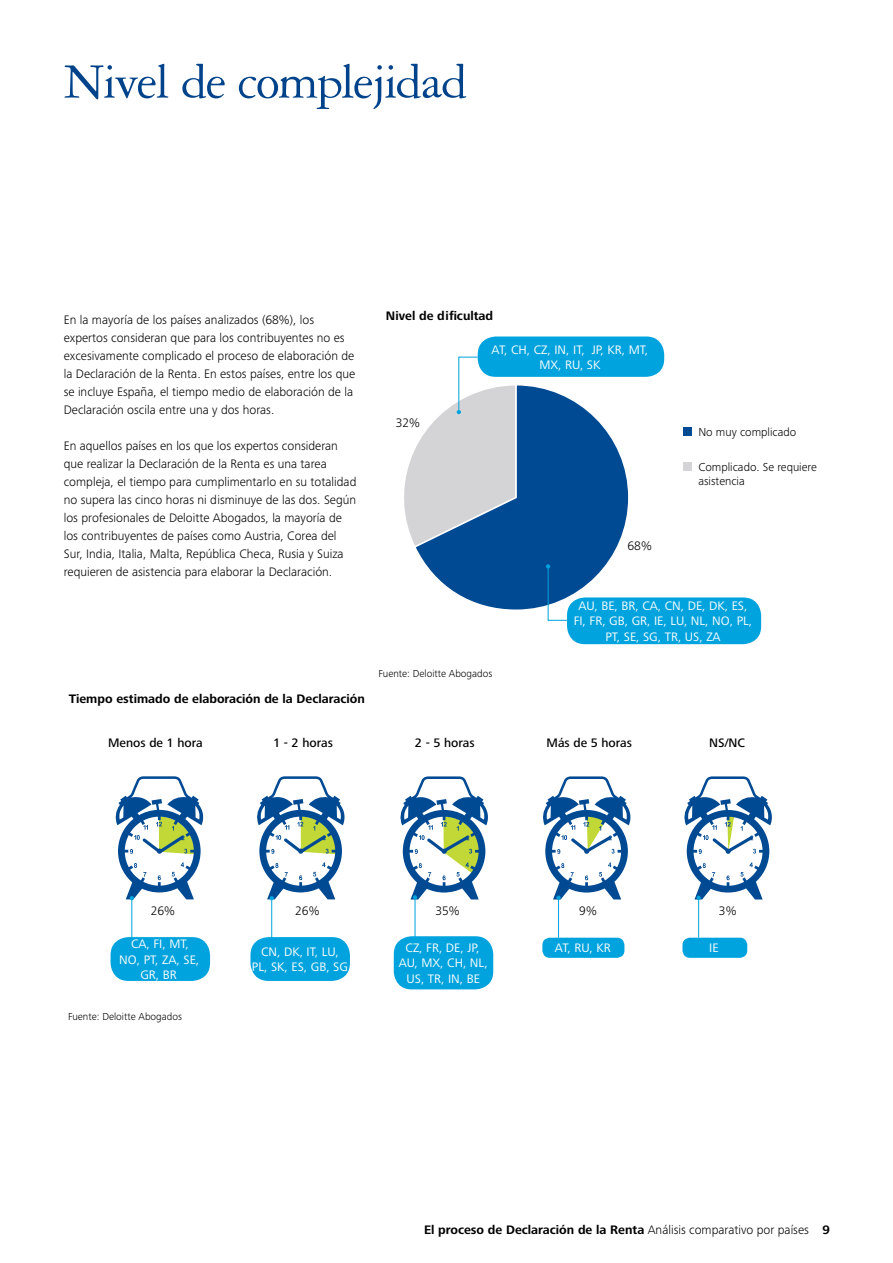
<style>
.page{position:relative;width:893px;height:1263px;background:#fff}
.page>*{position:absolute;margin:0;border:0;box-sizing:border-box;transform-origin:0 0}
.t1{font:52.5px "Garamond 3 LT Std";letter-spacing:-.035em;color:#00438b}
.t2{font:300 12.75px/18px "Frutiger Next Pro";color:#000}
.t3{font:12.75px/15.3px "Frutiger Next Pro";color:#fff;text-align:center}
.t4{font:700 12.75px "Frutiger Next Pro";color:#000}
.t5{font:500 12.75px "Frutiger Next Pro";color:#000}
.t6{font:300 12px/14.4px "Frutiger Next Pro";color:#000}
.t7{font:300 10.5px "Frutiger Next Pro";color:#000}
.s1{font-weight:300}
</style>
<div class="page">
<svg style="left:416px;top:385px;width:213px;height:225px"></svg>
<div style="left:683px;top:427px;width:8px;height:9px;background:#004a94"></div>
<div style="left:683px;top:462px;width:8px;height:9px;background:#d4d4d6"></div>
<div style="left:478px;top:336px;width:186px;height:41px;background:#00a3de;border-radius:18px"></div>
<svg style="left:404px;top:356px;width:114px;height:193px"></svg>
<div style="left:567px;top:597px;width:194px;height:47px;background:#00a3de;border-radius:18px"></div>
<svg style="left:546px;top:564px;width:22px;height:57px"></svg>
<svg style="left:543px;top:776px;width:88px;height:124px"></svg>
<div style="left:542px;top:938px;width:82px;height:20px;background:#00a3de;border-radius:8px"></div>
<hr style="left:558px;top:899px;width:1px;height:39px;background:#00a3de">
<svg style="left:684px;top:776px;width:88px;height:124px"></svg>
<div style="left:682px;top:938px;width:65px;height:20px;background:#00a3de;border-radius:8px"></div>
<hr style="left:698px;top:899px;width:1px;height:39px;background:#00a3de">
<svg style="left:400px;top:776px;width:88px;height:123px"></svg>
<div style="left:394px;top:936px;width:99px;height:53px;background:#00a3de;border-radius:18px"></div>
<hr style="left:415px;top:898px;width:1px;height:39px;background:#00a3de">
<svg style="left:257px;top:776px;width:88px;height:124px"></svg>
<div style="left:250px;top:937px;width:100px;height:44px;background:#00a3de;border-radius:18px"></div>
<hr style="left:271px;top:899px;width:1px;height:39px;background:#00a3de">
<svg style="left:115px;top:776px;width:89px;height:124px"></svg>
<div style="left:111px;top:937px;width:99px;height:44px;background:#00a3de;border-radius:18px"></div>
<hr style="left:131px;top:899px;width:1px;height:39px;background:#00a3de">
<h1 class="t1" style="left:64px;top:53px;width:405px">Nivel de complejidad</h1>
<p class="t2" style="left:64px;top:311px;width:293px">En la mayoría de los países analizados (68%), los expertos consideran que para los contribuyentes no es excesivamente complicado el proceso de elaboración de la Declaración de la Renta. En estos países, entre los que se incluye España, el tiempo medio de elaboración de la Declaración oscila entre una y dos horas.</p>
<p class="t2" style="left:64px;top:437px;width:294px">En aquellos países en los que los expertos consideran que realizar la Declaración de la Renta es una tarea compleja, el tiempo para cumplimentarlo en su totalidad no supera las cinco horas ni disminuye de las dos. Según los profesionales de Deloitte Abogados, la mayoría de los contribuyentes de países como Austria, Corea del Sur, India, Italia, Malta, República Checa, Rusia y Suiza requieren de asistencia para elaborar la Declaración.</p>
<p class="t4" style="left:386px;top:308px;width:109px">Nivel de dificultad</p>
<p class="t2" style="left:396px;top:414px;width:26px">32%</p>
<p class="t3" style="left:491px;top:342px;width:158px">AT, CH, CZ, IN, IT, JP, KR, MT,<br>MX, RU, SK</p>
<p class="t2" style="left:627px;top:537px;width:26px">68%</p>
<p class="t6" style="left:698px;top:425px;width:99px">No muy complicado</p>
<p class="t6" style="left:698px;top:460px;width:120px">Complicado. Se requiere asistencia</p>
<p class="t7" style="left:378px;top:668px;width:115px">Fuente: Deloitte Abogados</p>
<p class="t3" style="left:574px;top:598px;width:180px">AU, BE, BR, CA, CN, DE, DK, ES,<br>FI, FR, GB, GR, IE, LU, NL, NO, PL,<br>PT, SE, SG, TR, US, ZA</p>
<p class="t4" style="left:69px;top:691px;width:298px">Tiempo estimado de elaboración de la Declaración</p>
<p class="t5" style="left:273px;top:735px;width:61px">1 - 2 horas</p>
<p class="t5" style="left:709px;top:735px;width:37px">NS/NC</p>
<p class="t5" style="left:108px;top:735px;width:96px">Menos de 1 hora</p>
<p class="t5" style="left:415px;top:735px;width:61px">2 - 5 horas</p>
<p class="t5" style="left:547px;top:735px;width:87px">Más de 5 horas</p>
<p class="t2" style="left:151px;top:902px;width:26px">26%</p>
<p class="t2" style="left:295px;top:902px;width:26px">26%</p>
<p class="t2" style="left:435px;top:902px;width:26px">35%</p>
<p class="t2" style="left:579px;top:902px;width:19px">9%</p>
<p class="t2" style="left:719px;top:901px;width:19px">3%</p>
<p class="t3" style="left:119px;top:936px;width:82px">CA, FI, MT,<br>NO, PT, ZA, SE,<br>GR, BR</p>
<p class="t7" style="left:68px;top:1010px;width:115px">Fuente: Deloitte Abogados</p>
<p class="t3" style="left:252px;top:944px;width:97px">CN, DK, IT, LU,<br>PL, SK, ES, GB, SG</p>
<p class="t3" style="left:405px;top:940px;width:76px">CZ, FR, DE, JP,</p>
<p class="t3" style="left:555px;top:940px;width:57px">AT, RU, KR</p>
<p class="t3" style="left:709px;top:940px;width:11px">IE</p>
<p class="t3" style="left:399px;top:955px;width:91px">AU, MX, CH, NL,<br>US, TR, IN, BE</p>
<p class="t4" style="left:424px;top:1222px;width:407px">El proceso de Declaración de la Renta <span class="s1">Análisis comparativo por países</span> 9</p>
</div>
